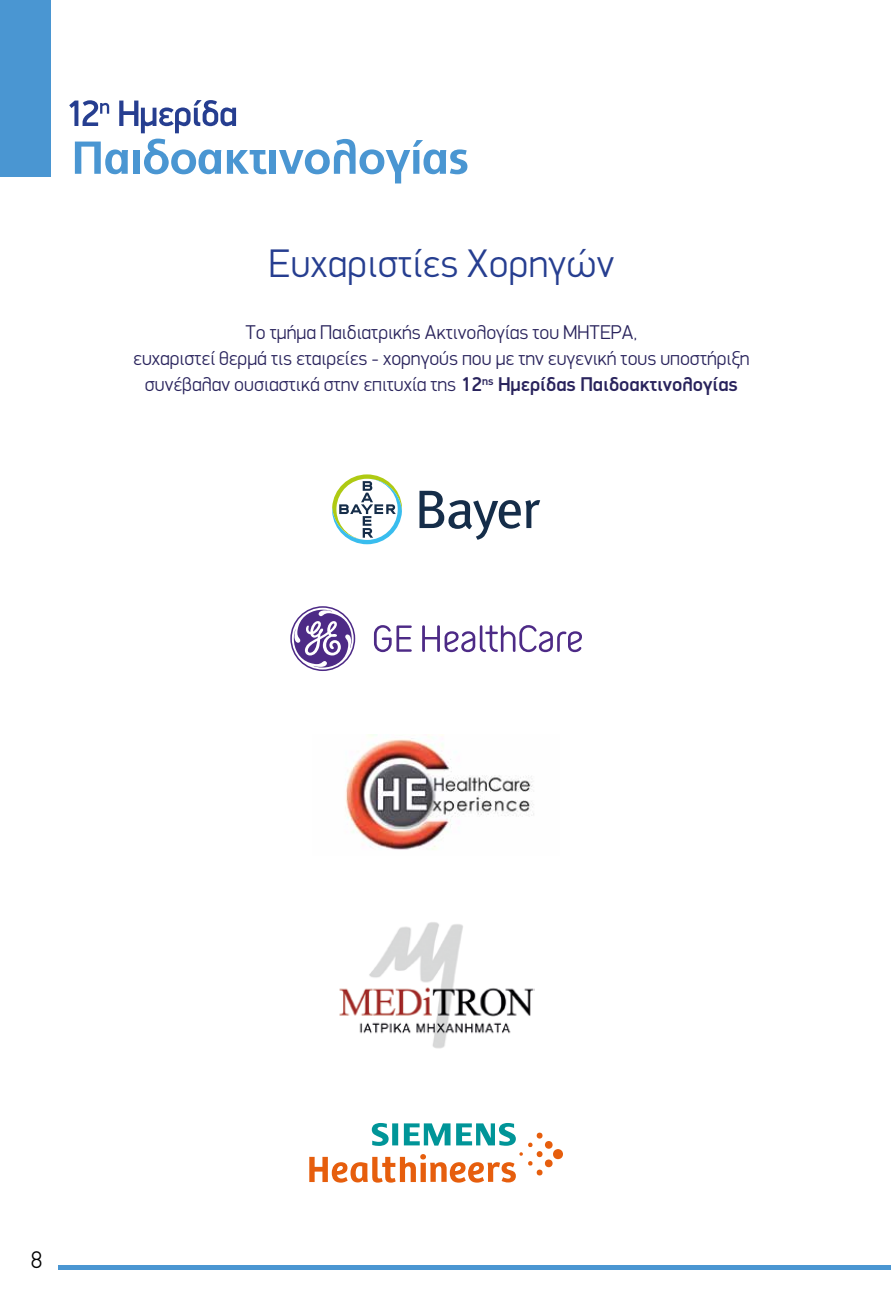
<style>
.page{position:relative;width:891px;height:1304px;background:#fff}
.page>*{position:absolute;margin:0;border:0;box-sizing:border-box;transform-origin:0 0}
.t1{font:300 40px "PF Din Display";letter-spacing:.01em;color:#263e90}
.t2{font:300 24px "PF Din Text";color:#000}
.t3{font:300 20px/26px "PF Din Display";color:#29235c;text-align:center}
.s1{font-weight:500}
</style>
<div class="page">
<div style="left:0;top:0;width:51px;height:177px;background:#4a96d2"></div>
<hr style="left:58px;top:1265px;width:832px;height:4px;background:#4a96d2">
<svg style="left:69px;top:100px;width:40px;height:26px"></svg>
<svg style="left:119px;top:100px;width:117px;height:33px"></svg>
<svg style="left:75px;top:142px;width:53px;height:32px"></svg>
<div style="left:133px;top:150px;width:7px;height:24px;background:#4a96d2"></div>
<svg style="left:144px;top:139px;width:77px;height:35px"></svg>
<svg style="left:227px;top:150px;width:40px;height:24px"></svg>
<div style="left:270px;top:150px;width:6px;height:24px;background:#4a96d2"></div>
<svg style="left:279px;top:139px;width:188px;height:44px"></svg>
<svg style="left:332px;top:474px;width:70px;height:70px"></svg>
<svg style="left:419px;top:491px;width:121px;height:49px"></svg>
<svg style="left:290px;top:606px;width:291px;height:65px"></svg>
<img style="left:345px;top:735px;width:189px;height:115px">
<svg style="left:309px;top:1123px;width:253px;height:60px"></svg>
<img style="left:339px;top:922px;width:195px;height:127px">
<h1 class="t1" style="left:268px;top:239px;width:347px">Ευχαριστίες Χορηγών</h1>
<p class="t3" style="left:133px;top:319px;width:617px">Το τμήμα Παιδιατρικής Ακτινολογίας του ΜΗΤΕΡΑ,<br>ευχαριστεί θερμά τις εταιρείες - χορηγούς που με την ευγενική τους υποστήριξη συνέβαλαν ουσιαστικά στην επιτυχία της <span class="s1">12</span><sup>ης</sup> <span class="s1">Ημερίδας Παιδοακτινολογίας</span></p>
<p class="t2" style="left:31px;top:1246px;width:12px">8</p>
</div>
